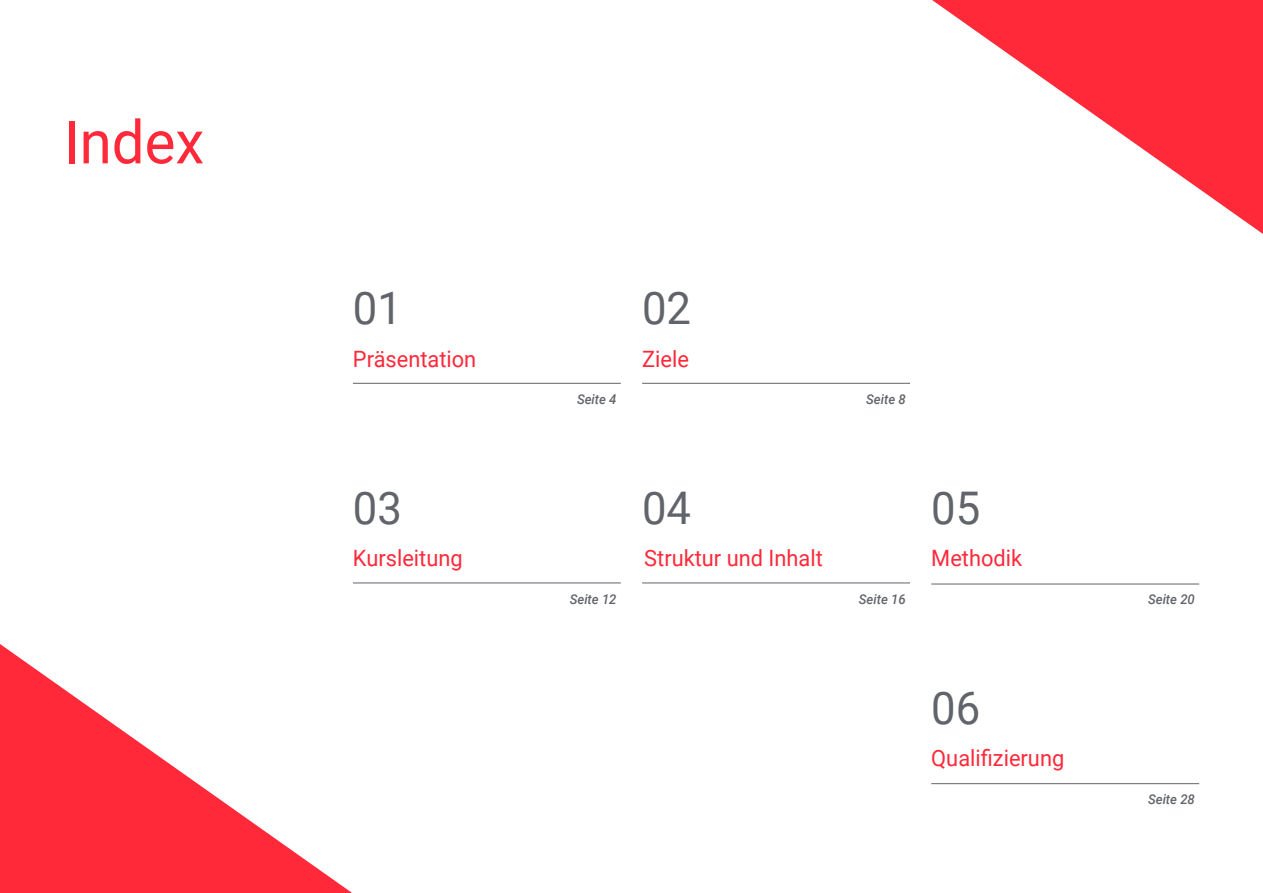
<style>
.page{position:relative;width:1263px;height:893px;background:#fff}
.page>*{position:absolute;margin:0;border:0;box-sizing:border-box;transform-origin:0 0}
.t1{font:60px "Roboto";color:#ff293a}
.t2{font:45px "Roboto";color:#61646a}
.t3{font:22.5px "Roboto";color:#ff293a}
.t4{font:italic 500 13.5px "Roboto";color:#61646a}
</style>
<div class="page">
<svg style="left:0;top:644px;width:352px;height:249px"></svg>
<svg style="left:932px;top:0;width:331px;height:234px"></svg>
<hr style="left:353px;top:383px;width:268px;height:1px;background:#61646a">
<hr style="left:931px;top:584px;width:268px;height:1px;background:#61646a">
<hr style="left:642px;top:383px;width:268px;height:1px;background:#61646a">
<hr style="left:931px;top:783px;width:268px;height:1px;background:#61646a">
<hr style="left:353px;top:583px;width:268px;height:1px;background:#61646a">
<hr style="left:642px;top:583px;width:268px;height:1px;background:#61646a">
<h1 class="t1" style="left:64px;top:100px;width:142px">Index</h1>
<h2 class="t2" style="left:353px;top:277px;width:51px">01</h2>
<h2 class="t2" style="left:642px;top:277px;width:51px">02</h2>
<p class="t3" style="left:353px;top:343px;width:125px">Präsentation</p>
<p class="t4" style="left:577px;top:390px;width:41px">Seite 4</p>
<p class="t3" style="left:642px;top:343px;width:48px">Ziele</p>
<p class="t4" style="left:866px;top:390px;width:41px">Seite 8</p>
<h2 class="t2" style="left:353px;top:476px;width:51px">03</h2>
<h2 class="t2" style="left:642px;top:476px;width:51px">04</h2>
<h2 class="t2" style="left:931px;top:476px;width:51px">05</h2>
<p class="t3" style="left:353px;top:542px;width:111px">Kursleitung</p>
<p class="t3" style="left:644px;top:542px;width:180px">Struktur und Inhalt</p>
<p class="t3" style="left:931px;top:542px;width:92px">Methodik</p>
<p class="t4" style="left:570px;top:590px;width:48px">Seite 12</p>
<p class="t4" style="left:859px;top:590px;width:48px">Seite 16</p>
<h2 class="t2" style="left:931px;top:676px;width:51px">06</h2>
<p class="t3" style="left:931px;top:742px;width:134px">Qualifizierung</p>
<p class="t4" style="left:1148px;top:590px;width:48px">Seite 20</p>
<p class="t4" style="left:1148px;top:789px;width:48px">Seite 28</p>
</div>
